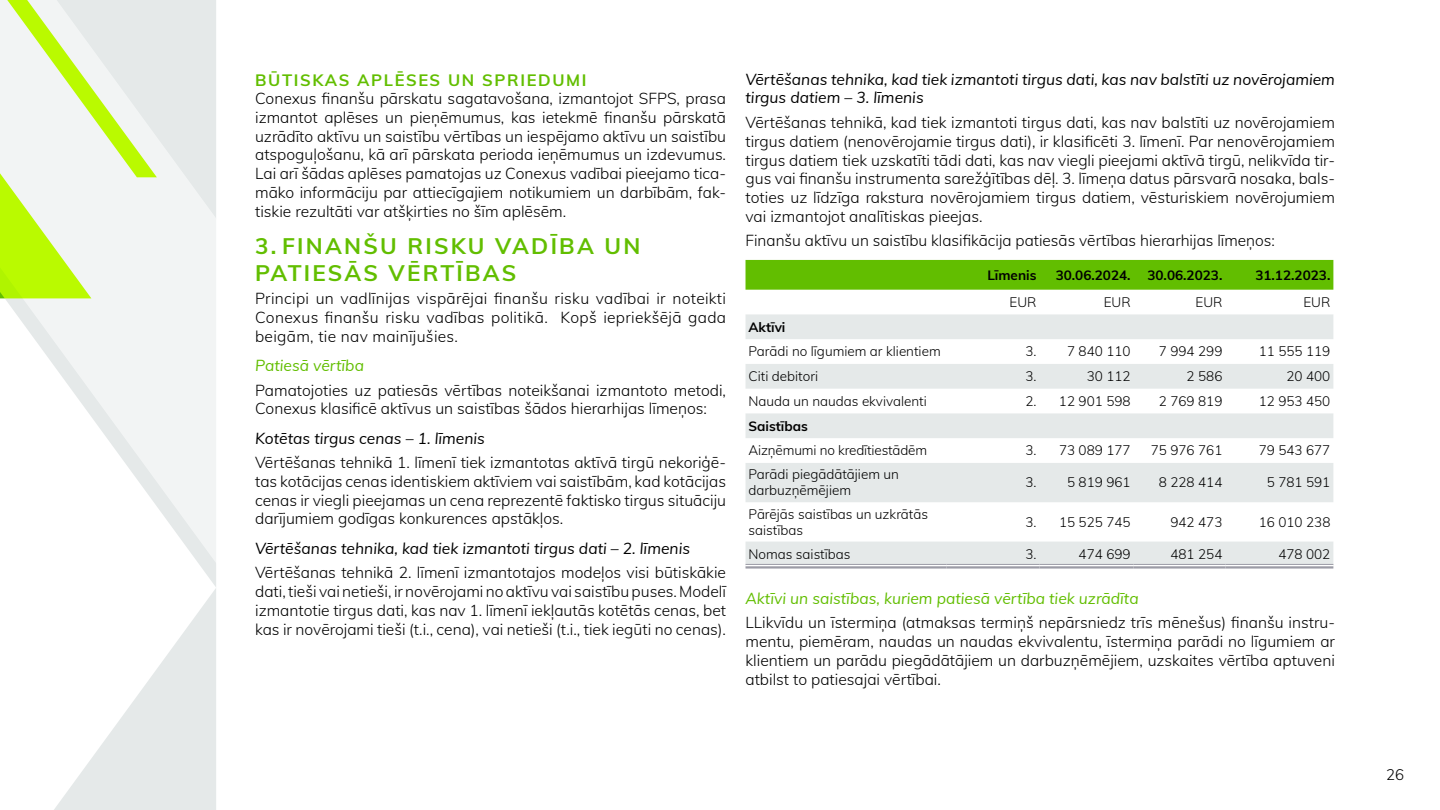
<style>
.page{position:relative;width:1440px;height:810px;background:#fff}
.page>*{position:absolute;margin:0;border:0;box-sizing:border-box;transform-origin:0 0}
.t1{font:700 22.5px/27px "Mulish";letter-spacing:.1em;color:#62be00}
.t2{font:700 16.5px "Mulish";letter-spacing:.1em;color:#62be00}
.t3{font:300 15.6px/18.8px "Mulish";color:#000;text-align:justify}
.t4{font:italic 15.6px/18.8px "Mulish";color:#000}
.t5{font:italic 15.6px "Mulish";color:#62be00}
.t6{font:300 15px "Mulish";color:#000}
.t7{font:300 13.5px/16.2px "Mulish";color:#000}
.t8{font:700 13.5px "Mulish";color:#000}
</style>
<div class="page">
<svg style="left:54px;top:605px;width:162px;height:205px"></svg>
<svg style="left:0;top:0;width:216px;height:605px"></svg>
<svg style="left:0;top:0;width:157px;height:298px"></svg>
<div style="left:746px;top:260px;width:587px;height:30px;background:#62be00"></div>
<svg style="left:746px;top:314px;width:587px;height:124px;fill:#e5e9e9"></svg>
<svg style="left:746px;top:463px;width:587px;height:101px;fill:#e5e9e9"></svg>
<hr style="left:746px;top:564px;width:201px;height:1px;background:#9b9ba5">
<hr style="left:746px;top:566px;width:201px;height:3px;background:#9b9ba5">
<hr style="left:947px;top:564px;width:92px;height:1px;background:#9b9ba5">
<hr style="left:947px;top:566px;width:92px;height:3px;background:#9b9ba5">
<hr style="left:1039px;top:564px;width:95px;height:1px;background:#9b9ba5">
<hr style="left:1039px;top:566px;width:95px;height:3px;background:#9b9ba5">
<hr style="left:1134px;top:564px;width:91px;height:1px;background:#9b9ba5">
<hr style="left:1134px;top:566px;width:91px;height:3px;background:#9b9ba5">
<hr style="left:1225px;top:564px;width:108px;height:1px;background:#9b9ba5">
<hr style="left:1225px;top:566px;width:108px;height:3px;background:#9b9ba5">
<p class="t2" style="left:255px;top:68px;width:333px">BŪTISKAS APLĒSES UN SPRIEDUMI</p>
<p class="t3" style="left:255px;top:89px;width:472px">Conexus finanšu pārskatu sagatavošana, izmantojot SFPS, prasa izmantot aplēses un pieņēmumus, kas ietekmē finanšu pārskatā uzrādīto aktīvu un saistību vērtības un iespējamo aktīvu un saistību atspoguļošanu, kā arī pārskata perioda ieņēmumus un izdevumus.<br>Lai arī šādas aplēses pamatojas uz Conexus vadībai pieejamo tica&shy;māko informāciju par attiecīgajiem notikumiem un darbībām, fak&shy;tiskie rezultāti var atšķirties no šīm aplēsēm.</p>
<h1 class="t1" style="left:255px;top:232px;width:383px">3. FINANŠU RISKU VADĪBA UN<br>PATIESĀS VĒRTĪBAS</h1>
<p class="t3" style="left:255px;top:288px;width:472px">Principi un vadlīnijas vispārējai finanšu risku vadībai ir noteikti Conexus finanšu risku vadības politikā. Kopš iepriekšējā gada beigām, tie nav mainījušies.</p>
<p class="t5" style="left:255px;top:354px;width:110px">Patiesā vērtība</p>
<p class="t3" style="left:255px;top:380px;width:472px">Pamatojoties uz patiesās vērtības noteikšanai izmantoto metodi,<br>Conexus klasificē aktīvus un saistības šādos hierarhijas līmeņos:</p>
<p class="t4" style="left:255px;top:428px;width:231px">Kotētas tirgus cenas – 1. līmenis</p>
<p class="t3" style="left:255px;top:453px;width:472px">Vērtēšanas tehnikā 1. līmenī tiek izmantotas aktīvā tirgū nekoriģē&shy;tas kotācijas cenas identiskiem aktīviem vai saistībām, kad kotācijas cenas ir viegli pieejamas un cena reprezentē faktisko tirgus situāciju darījumiem godīgas konkurences apstākļos.</p>
<p class="t4" style="left:255px;top:538px;width:437px">Vērtēšanas tehnika, kad tiek izmantoti tirgus dati – 2. līmenis</p>
<p class="t3" style="left:255px;top:563px;width:472px">Vērtēšanas tehnikā 2. līmenī izmantotajos modeļos visi būtiskākie dati, tieši vai netieši, ir novērojami no aktīvu vai saistību puses. Modelī izmantotie tirgus dati, kas nav 1. līmenī iekļautās kotētās cenas, bet kas ir novērojami tieši (t.i., cena), vai netieši (t.i., tiek iegūti no cenas).</p>
<p class="t4" style="left:746px;top:69px;width:591px">Vērtēšanas tehnika, kad tiek izmantoti tirgus dati, kas nav balstīti uz novērojamiem tirgus datiem – 3. līmenis</p>
<p class="t3" style="left:746px;top:112px;width:591px">Vērtēšanas tehnikā, kad tiek izmantoti tirgus dati, kas nav balstīti uz novērojamiem tirgus datiem (nenovērojamie tirgus dati), ir klasificēti 3. līmenī. Par nenovērojamiem tirgus datiem tiek uzskatīti tādi dati, kas nav viegli pieejami aktīvā tirgū, nelikvīda tir&shy;gus vai finanšu instrumenta sarežģītības dēļ. 3. līmeņa datus pārsvarā nosaka, bals&shy;toties uz līdzīga rakstura novērojamiem tirgus datiem, vēsturiskiem novērojumiem vai izmantojot analītiskas pieejas.</p>
<p class="t3" style="left:746px;top:231px;width:531px">Finanšu aktīvu un saistību klasifikācija patiesās vērtības hierarhijas līmeņos:</p>
<p class="t8" style="left:987px;top:265px;width:51px">LĪMENIS</p>
<p class="t8" style="left:1056px;top:265px;width:168px">30.06.2024. 30.06.2023.</p>
<p class="t8" style="left:1255px;top:265px;width:77px">31.12.2023.</p>
<p class="t7" style="left:1009px;top:293px;width:28px">EUR</p>
<p class="t7" style="left:1104px;top:293px;width:28px">EUR</p>
<p class="t7" style="left:1195px;top:293px;width:28px">EUR</p>
<p class="t7" style="left:1303px;top:293px;width:28px">EUR</p>
<p class="t8" style="left:748px;top:317px;width:39px">AKTĪVI</p>
<p class="t7" style="left:748px;top:343px;width:194px">Parādi no līgumiem ar klientiem</p>
<p class="t7" style="left:1025px;top:343px;width:107px">3. 7 840 110</p>
<p class="t7" style="left:1159px;top:343px;width:65px">7 994 299</p>
<p class="t7" style="left:1259px;top:343px;width:73px">11 555 119</p>
<p class="t7" style="left:749px;top:367px;width:71px">Citi debitori</p>
<p class="t7" style="left:1025px;top:367px;width:13px">3.</p>
<p class="t7" style="left:1087px;top:367px;width:45px">30 112</p>
<p class="t7" style="left:1187px;top:367px;width:37px">2 586</p>
<p class="t7" style="left:1286px;top:367px;width:45px">20 400</p>
<p class="t7" style="left:749px;top:392px;width:180px">Nauda un naudas ekvivalenti</p>
<p class="t7" style="left:1025px;top:392px;width:107px">2. 12 901 598</p>
<p class="t7" style="left:1159px;top:392px;width:65px">2 769 819</p>
<p class="t7" style="left:1259px;top:392px;width:73px">12 953 450</p>
<p class="t8" style="left:749px;top:416px;width:61px">SAISTĪBAS</p>
<p class="t7" style="left:749px;top:442px;width:180px">Aizņēmumi no kredītiestādēm</p>
<p class="t7" style="left:1025px;top:442px;width:107px">3. 73 089 177</p>
<p class="t7" style="left:1151px;top:442px;width:73px">75 976 761</p>
<p class="t7" style="left:1259px;top:442px;width:73px">79 543 677</p>
<p class="t7" style="left:749px;top:466px;width:152px">Parādi piegādātājiem un darbuzņēmējiem</p>
<p class="t7" style="left:1025px;top:474px;width:107px">3. 5 819 961</p>
<p class="t7" style="left:1159px;top:474px;width:65px">8 228 414</p>
<p class="t7" style="left:1267px;top:474px;width:65px">5 781 591</p>
<p class="t7" style="left:749px;top:505px;width:181px">Pārējās saistības un uzkrātās saistības</p>
<p class="t7" style="left:1025px;top:513px;width:107px">3. 15 525 745</p>
<p class="t7" style="left:1170px;top:513px;width:54px">942 473</p>
<p class="t7" style="left:1259px;top:513px;width:73px">16 010 238</p>
<p class="t7" style="left:749px;top:545px;width:104px">Nomas saistības</p>
<p class="t7" style="left:1025px;top:545px;width:13px">3.</p>
<p class="t7" style="left:1079px;top:545px;width:54px">474 699</p>
<p class="t7" style="left:1170px;top:545px;width:54px">481 254</p>
<p class="t7" style="left:1278px;top:545px;width:54px">478 002</p>
<p class="t5" style="left:746px;top:587px;width:395px">Aktīvi un saistības, kuriem patiesā vērtība tiek uzrādīta</p>
<p class="t3" style="left:746px;top:613px;width:591px">LLikvīdu un īstermiņa (atmaksas termiņš nepārsniedz trīs mēnešus) finanšu instru&shy;mentu, piemēram, naudas un naudas ekvivalentu, īstermiņa parādi no līgumiem ar klientiem un parādu piegādātājiem un darbuzņēmējiem, uzskaites vērtība aptuveni atbilst to patiesajai vērtībai.</p>
<p class="t6" style="left:1386px;top:764px;width:19px">26</p>
</div>
